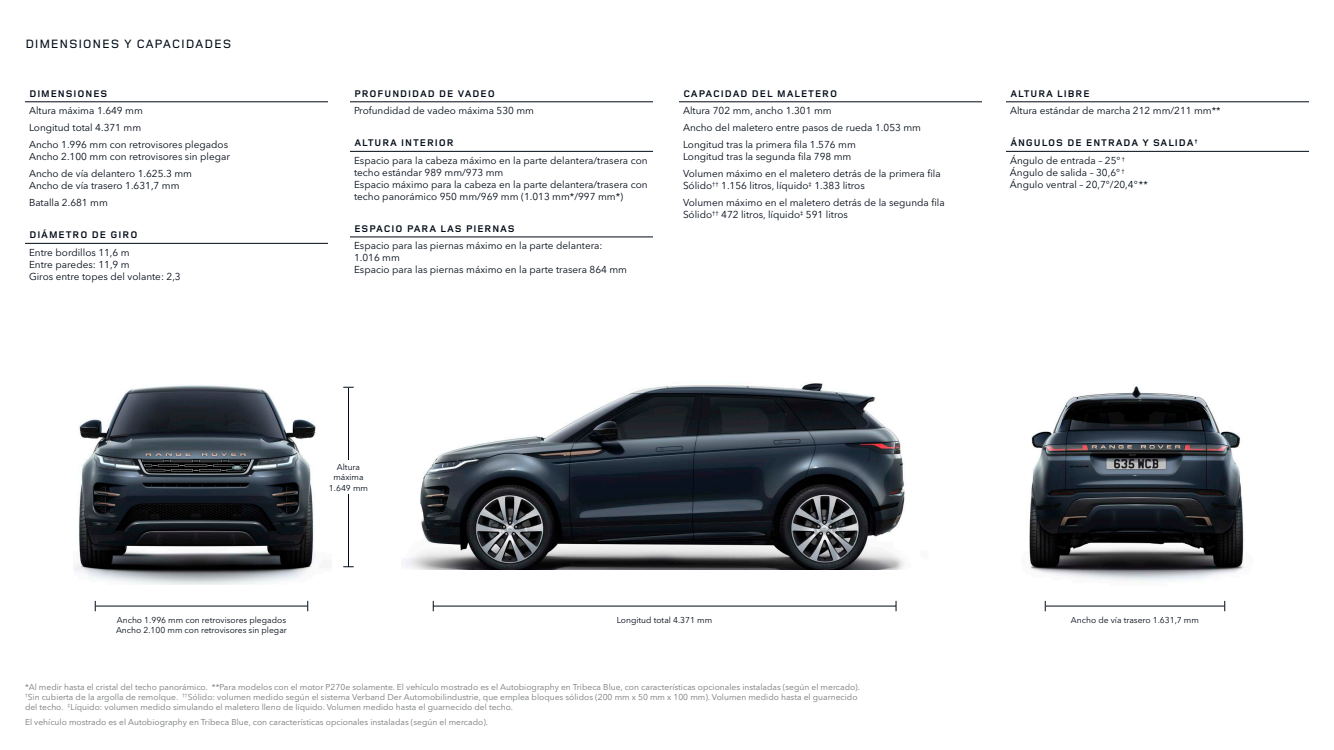
<style>
.page{position:relative;width:1334px;height:750px;background:#fff}
.page>*{position:absolute;margin:0;border:0;box-sizing:border-box;transform-origin:0 0}
.t1{font:500 12.5px "Land Rover Wide";color:#010a16}
.LR_GE_TABLE_BODY_COPY_12_leading{font:10px/12px "Avenir Next W1 G";color:#010a16}
.LR_GE_TABLE_BODY_COPY_12_leading__5{font:10px "Avenir Next W1 G";color:#010a16}
.LR_GE_TABLE_HEADER{font:700 10px "Land Rover Wide";letter-spacing:.025em;color:#010a16}
.LR_GE_CAVEAT__5{font:8.5px/10px "Avenir Next W1 G";color:#757777}
.LR_GE_DIMENSIONS_CENTRE{font:8.5px/10.5px "Avenir Next W1 G";color:#010a16;text-align:center}
</style>
<div class="page">
<img style="left:405px;top:382px;width:500px;height:188px">
<img style="left:74px;top:385px;width:242px;height:200px">
<img style="left:1029px;top:386px;width:215px;height:196px">
<hr style="left:96px;top:606px;width:211px;height:1px;background:#010a16">
<hr style="left:1046px;top:606px;width:178px;height:1px;background:#010a16">
<hr style="left:433px;top:606px;width:463px;height:1px;background:#010a16">
<hr style="left:348px;top:388px;width:1px;height:179px;background:#010a16">
<hr style="left:25px;top:102px;width:303px;height:1px;background:#010a16">
<hr style="left:25px;top:243px;width:303px;height:1px;background:#010a16">
<hr style="left:679px;top:102px;width:303px;height:1px;background:#010a16">
<hr style="left:350px;top:151px;width:303px;height:1px;background:#010a16">
<hr style="left:350px;top:237px;width:303px;height:1px;background:#010a16">
<hr style="left:350px;top:102px;width:303px;height:1px;background:#010a16">
<hr style="left:1006px;top:151px;width:303px;height:1px;background:#010a16">
<hr style="left:1006px;top:102px;width:303px;height:1px;background:#010a16">
<div style="left:321px;top:460px;width:55px;height:34px;background:#fff"></div>
<p class="t1" style="left:25px;top:36px;width:208px">DIMENSIONES Y CAPACIDADES</p>
<p class="LR_GE_TABLE_HEADER" style="left:29px;top:87px;width:80px">DIMENSIONES</p>
<p class="LR_GE_TABLE_BODY_COPY_12_leading__5" style="left:29px;top:103px;width:115px">Altura máxima 1.649 mm</p>
<p class="LR_GE_TABLE_BODY_COPY_12_leading__5" style="left:29px;top:120px;width:114px">Longitud total 4.371 mm</p>
<p class="LR_GE_TABLE_BODY_COPY_12_leading" style="left:29px;top:138px;width:201px">Ancho 1.996 mm con retrovisores plegados</p>
<p class="LR_GE_TABLE_BODY_COPY_12_leading__5" style="left:29px;top:149px;width:203px">Ancho 2.100 mm con retrovisores sin plegar</p>
<p class="LR_GE_TABLE_BODY_COPY_12_leading" style="left:29px;top:167px;width:165px">Ancho de vía delantero 1.625.3 mm</p>
<p class="LR_GE_TABLE_BODY_COPY_12_leading__5" style="left:29px;top:178px;width:152px">Ancho de vía trasero 1.631,7 mm</p>
<p class="LR_GE_TABLE_BODY_COPY_12_leading__5" style="left:29px;top:195px;width:80px">Batalla 2.681 mm</p>
<p class="LR_GE_TABLE_HEADER" style="left:29px;top:228px;width:110px">DIÁMETRO DE GIRO</p>
<p class="LR_GE_TABLE_BODY_COPY_12_leading" style="left:29px;top:246px;width:102px">Entre bordillos 11,6 m</p>
<p class="LR_GE_TABLE_BODY_COPY_12_leading" style="left:29px;top:258px;width:102px">Entre paredes: 11,9 m</p>
<p class="LR_GE_TABLE_BODY_COPY_12_leading" style="left:29px;top:270px;width:153px">Giros entre topes del volante: 2,3</p>
<p class="LR_GE_TABLE_HEADER" style="left:354px;top:87px;width:143px">PROFUNDIDAD DE VADEO</p>
<p class="LR_GE_TABLE_BODY_COPY_12_leading" style="left:354px;top:104px;width:182px">Profundidad de vadeo máxima 530 mm</p>
<p class="LR_GE_TABLE_HEADER" style="left:354px;top:136px;width:102px">ALTURA INTERIOR</p>
<p class="LR_GE_TABLE_BODY_COPY_12_leading" style="left:354px;top:154px;width:295px">Espacio para la cabeza máximo en la parte delantera/trasera con techo estándar 989 mm/973 mm</p>
<p class="LR_GE_TABLE_BODY_COPY_12_leading" style="left:354px;top:178px;width:295px">Espacio máximo para la cabeza en la parte delantera/trasera con techo panorámico 950 mm/969 mm (1.013 mm*/997 mm*)</p>
<p class="LR_GE_TABLE_HEADER" style="left:354px;top:222px;width:163px">ESPACIO PARA LAS PIERNAS</p>
<p class="LR_GE_TABLE_BODY_COPY_12_leading" style="left:354px;top:239px;width:250px">Espacio para las piernas máximo en la parte delantera:<br>1.016 mm</p>
<p class="LR_GE_TABLE_BODY_COPY_12_leading" style="left:354px;top:263px;width:275px">Espacio para las piernas máximo en la parte trasera 864 mm</p>
<p class="LR_GE_TABLE_HEADER" style="left:683px;top:87px;width:156px">CAPACIDAD DEL MALETERO</p>
<p class="LR_GE_TABLE_BODY_COPY_12_leading__5" style="left:683px;top:103px;width:150px">Altura 702 mm, ancho 1.301 mm</p>
<p class="LR_GE_TABLE_BODY_COPY_12_leading__5" style="left:683px;top:120px;width:240px">Ancho del maletero entre pasos de rueda 1.053 mm</p>
<p class="LR_GE_TABLE_BODY_COPY_12_leading" style="left:683px;top:138px;width:174px">Longitud tras la primera fila 1.576 mm</p>
<p class="LR_GE_TABLE_BODY_COPY_12_leading__5" style="left:683px;top:149px;width:170px">Longitud tras la segunda fila 798 mm</p>
<p class="LR_GE_TABLE_BODY_COPY_12_leading" style="left:683px;top:167px;width:259px">Volumen máximo en el maletero detrás de la primera fila</p>
<p class="LR_GE_TABLE_BODY_COPY_12_leading__5" style="left:683px;top:178px;width:183px">Sólido<sup>††</sup> 1.156 litros, líquido<sup>‡</sup> 1.383 litros</p>
<p class="LR_GE_TABLE_BODY_COPY_12_leading" style="left:683px;top:196px;width:263px">Volumen máximo en el maletero detrás de la segunda fila</p>
<p class="LR_GE_TABLE_BODY_COPY_12_leading" style="left:683px;top:208px;width:167px">Sólido<sup>††</sup> 472 litros, líquido<sup>‡</sup> 591 litros</p>
<p class="LR_GE_TABLE_HEADER" style="left:1010px;top:87px;width:82px">ALTURA LIBRE</p>
<p class="LR_GE_TABLE_BODY_COPY_12_leading" style="left:1010px;top:104px;width:212px">Altura estándar de marcha 212 mm/211 mm**</p>
<p class="LR_GE_TABLE_HEADER" style="left:1010px;top:136px;width:190px">ÁNGULOS DE ENTRADA Y SALIDA<sup>†</sup></p>
<p class="LR_GE_TABLE_BODY_COPY_12_leading" style="left:1010px;top:154px;width:116px">Ángulo de entrada – 25° <sup>†</sup></p>
<p class="LR_GE_TABLE_BODY_COPY_12_leading" style="left:1010px;top:166px;width:116px">Ángulo de salida – 30,6° <sup>†</sup></p>
<p class="LR_GE_TABLE_BODY_COPY_12_leading__5" style="left:1010px;top:176px;width:139px">Ángulo ventral – 20,7°/20,4° **</p>
<p class="LR_GE_DIMENSIONS_CENTRE" style="left:329px;top:461px;width:41px">Altura máxima<br>1.649 mm</p>
<p class="LR_GE_DIMENSIONS_CENTRE" style="left:117px;top:614px;width:171px">Ancho 1.996 mm con retrovisores plegados</p>
<p class="LR_GE_DIMENSIONS_CENTRE" style="left:617px;top:614px;width:97px">Longitud total 4.371 mm</p>
<p class="LR_GE_DIMENSIONS_CENTRE" style="left:116px;top:624px;width:172px">Ancho 2.100 mm con retrovisores sin plegar</p>
<p class="LR_GE_CAVEAT__5" style="left:25px;top:681px;width:837px">*Al medir hasta el cristal del techo panorámico. **Para modelos con el motor P270e solamente. El vehículo mostrado es el Autobiography en Tribeca Blue, con características opcionales instaladas (según el mercado). <sup>†</sup>Sin cubierta de la argolla de remolque. <sup>††</sup>Sólido: volumen medido según el sistema Verband Der Automobilindustrie, que emplea bloques sólidos (200 mm x 50 mm x 100 mm). Volumen medido hasta el guarnecido del techo. <sup>‡</sup>Líquido: volumen medido simulando el maletero lleno de líquido. Volumen medido hasta el guarnecido del techo.</p>
<p class="LR_GE_CAVEAT__5" style="left:25px;top:716px;width:465px">El vehículo mostrado es el Autobiography en Tribeca Blue, con características opcionales instaladas (según el mercado).</p>
<p class="LR_GE_DIMENSIONS_CENTRE" style="left:1071px;top:614px;width:130px">Ancho de vía trasero 1.631,7 mm</p>
</div>
